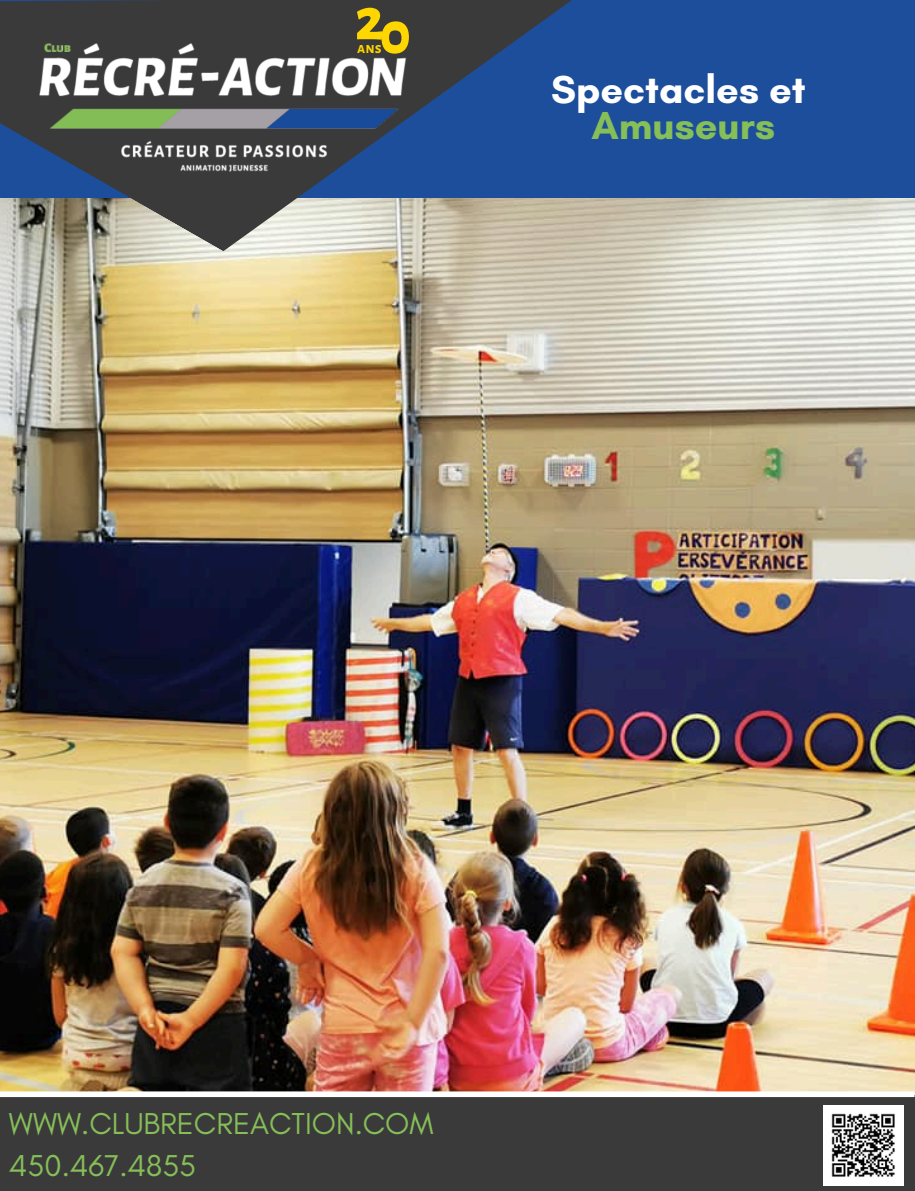
<style>
.page{position:relative;width:915px;height:1191px;background:#fff}
.page>*{position:absolute;margin:0;border:0;box-sizing:border-box;transform-origin:0 0}
.t1{font:800 61.05px "Alegreya Sans SC";color:#ffd700}
.t2{font:700 39.75px/36px "Glacial Indifference";color:#fff;text-align:center}
.t3{font:30.75px/42.8px "Glacial Indifference";color:#86be58}
.t4{font:700 15.45px "Alegreya Sans SC";color:#ffd700}
.s1{color:#86be58}
</style>
<div class="page">
<img style="left:0;top:197px;width:915px;height:897px">
<div style="left:0;top:1095px;width:915px;height:95px;background:#3b3a3a"></div>
<div style="left:0;top:1091px;width:914px;height:5px;background:#fff"></div>
<img style="left:823px;top:1105px;width:80px;height:79px">
<div style="left:0;top:0;width:915px;height:197px;background:#1d4e9c"></div>
<svg style="left:0;top:0;width:575px;height:340px"></svg>
<img style="left:0;top:0;width:456px;height:263px">
<h1 class="t1" style="left:355px;top:-10px;width:31px">2</h1>
<h2 class="t4" style="left:357px;top:41px;width:26px">ans</h2>
<p class="t1" style="left:379px;top:4px;width:33px">0</p>
<p class="t2" style="left:551px;top:71px;width:256px">Spectacles et<br><span class="s1">Amuseurs</span></p>
<p class="t3" style="left:9px;top:1101px;width:426px">WWW.CLUBRECREACTION.COM<br>450.467.4855</p>
</div>
